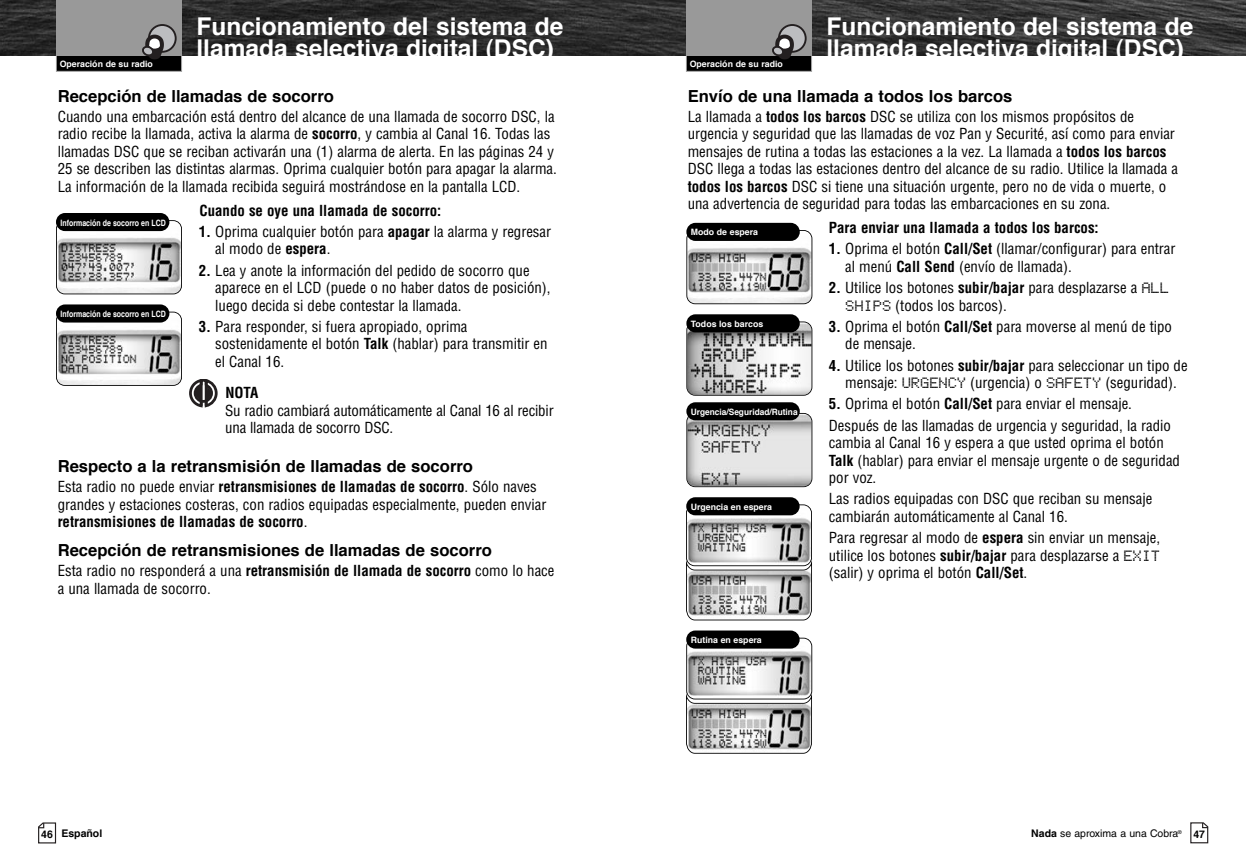
<style>
.page{position:relative;width:1246px;height:868px;background:#fff}
.page>*{position:absolute;margin:0;border:0;box-sizing:border-box;transform-origin:0 0}
.t1{font:700 24.5px/22.8px "Helvetica";color:#fff}
.t2{font:700 16.62px "Helvetica";color:#000}
.t3{font:condensed 14.88px/17.5px "Helvetica";color:#000}
.t4{font:700 condensed 14.88px "Helvetica";color:#000}
.t5{font:10.5px "Helvetica LT Std";color:#000}
.t6{font:700 10.5px "Helvetica";color:#000}
.t7{font:700 8.75px "Helvetica";color:#fff}
.t8{font:700 8.75px "Helvetica";color:#fff;scale:.8 1}
.t9{font:700 8.75px "Helvetica";color:#fff;scale:.95 1}
.t10{font:5.25px "Helvetica LT Std";color:#000}
.s1{font-weight:700}
.s2{font-family:"Bubbledot ICG Fine Positive";font-stretch:normal;font-size:16.62px}
</style>
<div class="page">
<svg style="left:38px;top:822px;width:19px;height:21px"></svg>
<img style="left:623px;top:0;width:623px;height:56px">
<svg style="left:1190px;top:822px;width:18px;height:21px"></svg>
<img style="left:687px;top:322px;width:125px;height:73px;border-radius:8px">
<div style="left:686px;top:321px;width:126px;height:75px;border:2px solid #000;border-radius:9px"></div>
<div style="left:686px;top:314px;width:114px;height:18px;background:#000;border-radius:9px"></div>
<img style="left:687px;top:231px;width:125px;height:72px;border-radius:8px">
<div style="left:686px;top:230px;width:126px;height:74px;border:2px solid #000;border-radius:9px"></div>
<div style="left:686px;top:223px;width:114px;height:18px;background:#000;border-radius:9px"></div>
<img style="left:687px;top:414px;width:125px;height:72px;border-radius:8px">
<div style="left:686px;top:413px;width:126px;height:74px;border:2px solid #000;border-radius:9px"></div>
<div style="left:686px;top:402px;width:114px;height:18px;background:#000;border-radius:9px"></div>
<div style="left:687px;top:55px;width:124px;height:16px;background:#000"></div>
<div style="left:686px;top:54px;width:126px;height:18px;border:1px solid #999"></div>
<div style="left:686px;top:0;width:126px;height:56px;background:#999"></div>
<div style="left:779px;top:25px;width:27px;height:27px;background:#bcbdc0;border-radius:50%"></div>
<div style="left:778px;top:24px;width:29px;height:29px;border:2px solid #231f20;border-radius:50%"></div>
<svg style="left:772px;top:35px;width:22px;height:24px"></svg>
<img style="left:687px;top:505px;width:124px;height:60px;border-radius:8px">
<div style="left:686px;top:504px;width:126px;height:62px;border:2px solid #000;border-radius:9px"></div>
<div style="left:686px;top:497px;width:114px;height:18px;background:#000;border-radius:9px"></div>
<svg style="left:686px;top:558px;width:126px;height:62px"></svg>
<img style="left:687px;top:639px;width:124px;height:60px;border-radius:8px">
<div style="left:686px;top:638px;width:126px;height:61px;border:2px solid #000;border-radius:9px"></div>
<div style="left:686px;top:631px;width:114px;height:18px;background:#000;border-radius:9px"></div>
<svg style="left:686px;top:691px;width:126px;height:63px"></svg>
<svg style="left:0;top:0;width:623px;height:56px;background:#2a2a2a"></svg>
<div style="left:57px;top:55px;width:124px;height:16px;background:#000"></div>
<div style="left:56px;top:54px;width:126px;height:18px;border:1px solid #999"></div>
<div style="left:56px;top:0;width:126px;height:56px;background:#999"></div>
<div style="left:149px;top:25px;width:27px;height:27px;background:#bcbdc0;border-radius:50%"></div>
<div style="left:148px;top:24px;width:29px;height:29px;border:2px solid #231f20;border-radius:50%"></div>
<svg style="left:142px;top:35px;width:22px;height:24px"></svg>
<svg style="left:189px;top:380px;width:29px;height:28px"></svg>
<img style="left:57px;top:221px;width:124px;height:73px;border-radius:8px">
<div style="left:56px;top:220px;width:126px;height:74px;border:2px solid #000;border-radius:9px"></div>
<div style="left:56px;top:213px;width:113px;height:18px;background:#000;border-radius:9px"></div>
<img style="left:57px;top:313px;width:124px;height:72px;border-radius:8px">
<div style="left:56px;top:312px;width:126px;height:74px;border:2px solid #000;border-radius:9px"></div>
<div style="left:56px;top:304px;width:113px;height:19px;background:#000;border-radius:9px"></div>
<h1 class="t1" style="left:196px;top:17px;width:368px">Funcionamiento del sistema de llamada selectiva digital (DSC)</h1>
<p class="t2" style="left:58px;top:89px;width:278px">Recepción de llamadas de socorro</p>
<p class="t3" style="left:58px;top:108px;width:501px">Cuando una embarcación está dentro del alcance de una llamada de socorro DSC, la radio recibe la llamada, activa la alarma de <span class="s1">socorro</span>, y cambia al Canal 16. Todas las llamadas DSC que se reciban activarán una (1) alarma de alerta. En las páginas 24 y 25 se describen las distintas alarmas. Oprima cualquier botón para apagar la alarma.<br>La información de la llamada recibida seguirá mostrándose en la pantalla LCD.</p>
<p class="t4" style="left:200px;top:202px;width:243px">Cuando se oye una llamada de socorro:</p>
<p class="t3" style="left:215px;top:223px;width:337px;text-indent:-16px"><span class="s1">1.</span> Oprima cualquier botón para <span class="s1">apagar</span> la alarma y regresar al modo de <span class="s1">espera</span>.</p>
<p class="t3" style="left:215px;top:262px;width:337px;text-indent:-16px"><span class="s1">2.</span> Lea y anote la información del pedido de socorro que aparece en el LCD (puede o no haber datos de posición), luego decida si debe contestar la llamada.</p>
<p class="t3" style="left:215px;top:318px;width:334px;text-indent:-16px"><span class="s1">3.</span> Para responder, si fuera apropiado, oprima sostenidamente el botón <span class="s1">Talk</span> (hablar) para transmitir en el Canal 16.</p>
<p class="t4" style="left:225px;top:384px;width:35px">NOTA</p>
<p class="t3" style="left:225px;top:402px;width:330px">Su radio cambiará automáticamente al Canal 16 al recibir una llamada de socorro DSC.</p>
<p class="t2" style="left:58px;top:459px;width:417px">Respecto a la retransmisión de llamadas de socorro</p>
<p class="t3" style="left:58px;top:478px;width:490px">Esta radio no puede enviar <span class="s1">retransmisiones de llamadas de socorro</span>. Sólo naves grandes y estaciones costeras, con radios equipadas especialmente, pueden enviar <span class="s1">retransmisiones de llamadas de socorro</span>.</p>
<p class="t2" style="left:58px;top:543px;width:436px">Recepción de retransmisiones de llamadas de socorro</p>
<p class="t3" style="left:58px;top:562px;width:498px">Esta radio no responderá a una <span class="s1">retransmisión de llamada de socorro</span> como lo hace a una llamada de socorro.</p>
<p class="t7" style="left:60px;top:60px;width:95px">Operación de su radio</p>
<p class="t8" style="left:61px;top:219px;width:133px">Información de socorro en LCD</p>
<p class="t8" style="left:61px;top:310px;width:133px">Información de socorro en LCD</p>
<p class="t7" style="left:690px;top:60px;width:95px">Operación de su radio</p>
<h1 class="t1" style="left:826px;top:17px;width:368px">Funcionamiento del sistema de llamada selectiva digital (DSC)</h1>
<p class="t2" style="left:688px;top:89px;width:326px">Envío de una llamada a todos los barcos</p>
<p class="t3" style="left:688px;top:108px;width:492px">La llamada a <span class="s1">todos los barcos</span> DSC se utiliza con los mismos propósitos de urgencia y seguridad que las llamadas de voz Pan y Securité, así como para enviar mensajes de rutina a todas las estaciones a la vez. La llamada a <span class="s1">todos los barcos </span>DSC llega a todas las estaciones dentro del alcance de su radio. Utilice la llamada a <span class="s1">todos los barcos</span> DSC si tiene una situación urgente, pero no de vida o muerte, o una advertencia de seguridad para todas las embarcaciones en su zona.</p>
<p class="t4" style="left:829px;top:219px;width:271px">Para enviar una llamada a todos los barcos:</p>
<p class="t3" style="left:845px;top:240px;width:332px;text-indent:-16px"><span class="s1">1.</span> Oprima el botón <span class="s1">Call/Set</span> (llamar/configurar) para entrar al menú <span class="s1">Call Send</span> (envío de llamada).</p>
<p class="t3" style="left:845px;top:279px;width:325px;text-indent:-16px"><span class="s1">2.</span> Utilice los botones <span class="s1">subir/bajar</span> para desplazarse a <span class="s2">ALL<br>SHIPS</span> (todos los barcos).</p>
<p class="t3" style="left:845px;top:318px;width:328px;text-indent:-16px"><span class="s1">3.</span> Oprima el botón <span class="s1">Call/Set</span> para moverse al menú de tipo de mensaje.</p>
<p class="t3" style="left:829px;top:357px;width:360px;text-align:center"><span class="s1">4.</span> Utilice los botones <span class="s1">subir/bajar</span> para seleccionar un tipo de mensaje: <span class="s2">URGENCY</span> (urgencia) o <span class="s2">SAFETY</span> (seguridad).</p>
<p class="t3" style="left:829px;top:394px;width:343px;line-height:21.3px"><span class="s1">5.</span> Oprima el botón <span class="s1">Call/Set</span> para enviar el mensaje.<br>Después de las llamadas de urgencia y seguridad, la radio</p>
<p class="t3" style="left:829px;top:434px;width:353px">cambia al Canal 16 y espera a que usted oprima el botón<br><span class="s1">Talk</span> (hablar) para enviar el mensaje urgente o de seguridad por voz.</p>
<p class="t3" style="left:829px;top:491px;width:325px">Las radios equipadas con DSC que reciban su mensaje cambiarán automáticamente al Canal 16.</p>
<p class="t3" style="left:829px;top:529px;width:333px;text-align:justify">Para regresar al modo de <span class="s1">espera</span> sin enviar un mensaje, utilice los botones <span class="s1">subir/bajar</span> para desplazarse a <span class="s2">EXIT </span>(salir) y oprima el botón <span class="s1">Call/Set</span>.</p>
<p class="t7" style="left:691px;top:229px;width:69px">Modo de espera</p>
<p class="t7" style="left:691px;top:320px;width:74px">Todos los barcos</p>
<p class="t9" style="left:691px;top:408px;width:114px">Urgencia/Seguridad/Rutina</p>
<p class="t7" style="left:691px;top:503px;width:83px">Urgencia en espera</p>
<p class="t7" style="left:691px;top:636px;width:72px">Rutina en espera</p>
<p class="t6" style="left:41px;top:830px;width:13px">46</p>
<p class="t6" style="left:61px;top:829px;width:42px">Español</p>
<p class="t10" style="left:1178px;top:830px;width:5px">®</p>
<p class="t5" style="left:1031px;top:830px;width:149px"><span class="s1">Nada</span> se aproxima a una Cobra</p>
<p class="t6" style="left:1193px;top:830px;width:13px">47</p>
</div>
